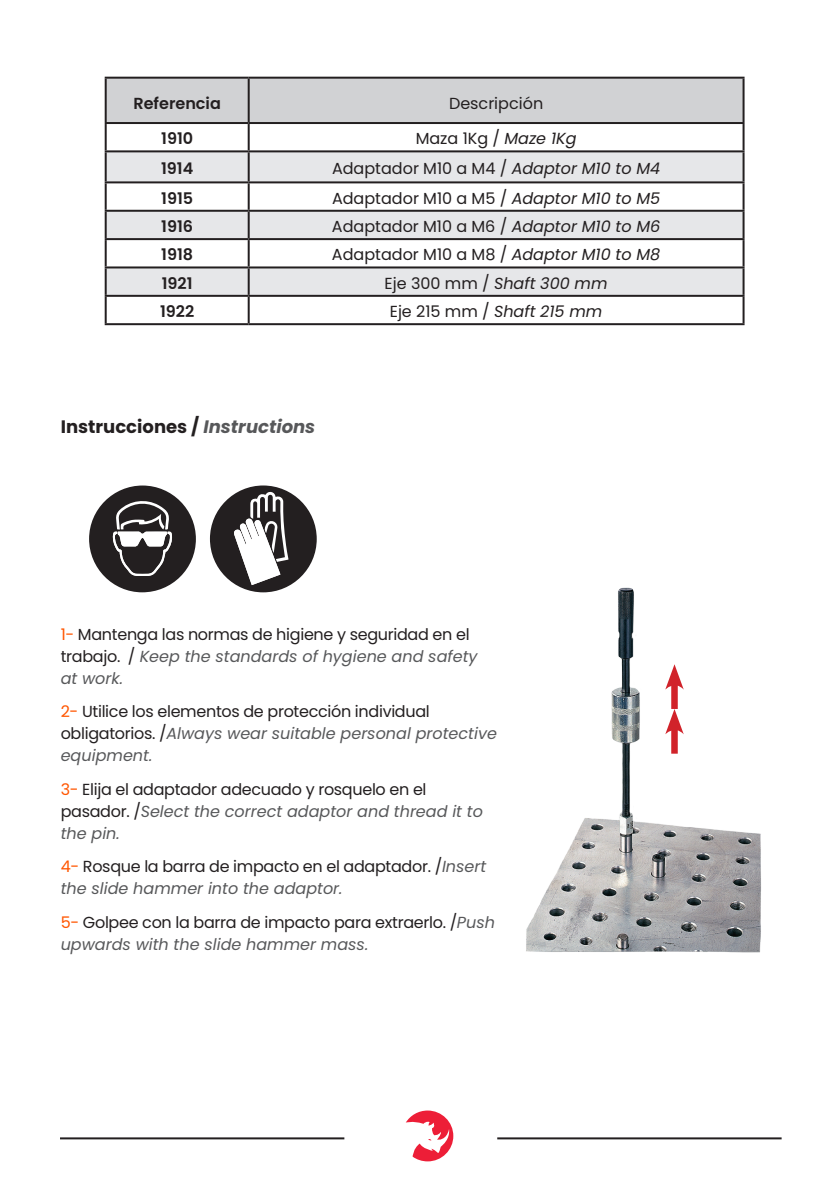
<style>
.page{position:relative;width:840px;height:1191px;background:#fff}
.page>*{position:absolute;margin:0;border:0;box-sizing:border-box;transform-origin:0 0}
.t1{font:700 18px "Poppins";color:#231f20}
.t2{font:16px/22px "Poppins";letter-spacing:-.02em;color:#231f20}
.t3{font:16px "Poppins";color:#231f20}
.t4{font:600 16px "Poppins";color:#231f20}
.t5{font:italic 16px "Poppins";color:#231f20}
.s1{font-style:italic}
.s2{font-style:normal}
.s3{font-style:italic;color:#57585a}
.s4{color:#ff5601}
</style>
<div class="page">
<div style="left:107px;top:79px;width:635px;height:43px;background:#d1d2d4"></div>
<div style="left:107px;top:152px;width:635px;height:29px;background:#e6e7e9"></div>
<svg style="left:107px;top:212px;width:635px;height:83px;fill:#e6e7e9"></svg>
<hr style="left:105px;top:77px;width:143px;height:2px;background:#231f20">
<hr style="left:105px;top:79px;width:2px;height:43px;background:#231f20">
<hr style="left:248px;top:77px;width:496px;height:2px;background:#231f20">
<hr style="left:247px;top:79px;width:2px;height:43px;background:#231f20">
<hr style="left:742px;top:79px;width:2px;height:43px;background:#231f20">
<hr style="left:105px;top:122px;width:143px;height:2px;background:#231f20">
<hr style="left:105px;top:124px;width:2px;height:26px;background:#231f20">
<hr style="left:248px;top:122px;width:496px;height:2px;background:#231f20">
<hr style="left:247px;top:124px;width:2px;height:26px;background:#231f20">
<hr style="left:742px;top:124px;width:2px;height:26px;background:#231f20">
<hr style="left:105px;top:150px;width:143px;height:2px;background:#231f20">
<hr style="left:105px;top:152px;width:2px;height:29px;background:#231f20">
<hr style="left:248px;top:150px;width:496px;height:2px;background:#231f20">
<hr style="left:247px;top:152px;width:2px;height:29px;background:#231f20">
<hr style="left:742px;top:152px;width:2px;height:29px;background:#231f20">
<hr style="left:105px;top:181px;width:143px;height:2px;background:#231f20">
<hr style="left:105px;top:183px;width:2px;height:27px;background:#231f20">
<hr style="left:248px;top:181px;width:496px;height:2px;background:#231f20">
<hr style="left:247px;top:183px;width:2px;height:27px;background:#231f20">
<hr style="left:742px;top:183px;width:2px;height:27px;background:#231f20">
<hr style="left:105px;top:210px;width:143px;height:2px;background:#231f20">
<hr style="left:105px;top:212px;width:2px;height:26px;background:#231f20">
<hr style="left:248px;top:210px;width:496px;height:2px;background:#231f20">
<hr style="left:247px;top:212px;width:2px;height:26px;background:#231f20">
<hr style="left:742px;top:212px;width:2px;height:26px;background:#231f20">
<hr style="left:105px;top:238px;width:143px;height:2px;background:#231f20">
<hr style="left:105px;top:240px;width:2px;height:26px;background:#231f20">
<hr style="left:248px;top:238px;width:496px;height:2px;background:#231f20">
<hr style="left:247px;top:240px;width:2px;height:26px;background:#231f20">
<hr style="left:742px;top:240px;width:2px;height:26px;background:#231f20">
<hr style="left:105px;top:266px;width:143px;height:2px;background:#231f20">
<hr style="left:105px;top:268px;width:2px;height:27px;background:#231f20">
<hr style="left:248px;top:266px;width:496px;height:2px;background:#231f20">
<hr style="left:247px;top:268px;width:2px;height:27px;background:#231f20">
<hr style="left:742px;top:268px;width:2px;height:27px;background:#231f20">
<hr style="left:105px;top:295px;width:143px;height:2px;background:#231f20">
<hr style="left:105px;top:297px;width:2px;height:26px;background:#231f20">
<hr style="left:248px;top:295px;width:496px;height:2px;background:#231f20">
<hr style="left:247px;top:297px;width:2px;height:26px;background:#231f20">
<hr style="left:742px;top:297px;width:2px;height:26px;background:#231f20">
<hr style="left:105px;top:323px;width:143px;height:2px;background:#231f20">
<hr style="left:248px;top:323px;width:496px;height:2px;background:#231f20">
<hr style="left:60px;top:1137px;width:284px;height:2px;background:#231f20">
<hr style="left:497px;top:1137px;width:284px;height:2px;background:#231f20">
<svg style="left:405px;top:1110px;width:48px;height:51px"></svg>
<svg style="left:89px;top:485px;width:107px;height:107px"></svg>
<svg style="left:210px;top:485px;width:106px;height:107px"></svg>
<img style="left:526px;top:587px;width:235px;height:366px">
<svg style="left:670px;top:689px;width:7px;height:20px"></svg>
<svg style="left:665px;top:664px;width:18px;height:25px"></svg>
<svg style="left:670px;top:734px;width:7px;height:19px"></svg>
<svg style="left:665px;top:709px;width:18px;height:25px"></svg>
<p class="t4" style="left:133px;top:94px;width:89px">Referencia</p>
<p class="t3" style="left:449px;top:94px;width:96px">Descripción</p>
<p class="t4" style="left:161px;top:129px;width:33px">1910</p>
<p class="t2" style="left:415px;top:128px;width:162px">Maza 1Kg / <span class="s1">Maze 1Kg</span></p>
<p class="t4" style="left:161px;top:159px;width:34px">1914</p>
<p class="t3" style="left:332px;top:159px;width:329px">Adaptador M10 a M4 / <span class="s1">Adaptor M10 to M4</span></p>
<p class="t4" style="left:161px;top:189px;width:33px">1915</p>
<p class="t3" style="left:332px;top:189px;width:329px">Adaptador M10 a M5 / <span class="s1">Adaptor M10 to M5</span></p>
<p class="t4" style="left:161px;top:217px;width:33px">1916</p>
<p class="t3" style="left:332px;top:217px;width:330px">Adaptador M10 a M6 / <span class="s1">Adaptor M10 to M6</span></p>
<p class="t4" style="left:161px;top:245px;width:33px">1918</p>
<p class="t3" style="left:332px;top:245px;width:329px">Adaptador M10 a M8 / <span class="s1">Adaptor M10 to M8</span></p>
<p class="t4" style="left:162px;top:274px;width:32px">1921</p>
<p class="t5" style="left:384px;top:274px;width:224px"><span class="s2">Eje 300 mm /</span> Shaft 300 mm</p>
<p class="t4" style="left:160px;top:302px;width:36px">1922</p>
<p class="t5" style="left:389px;top:302px;width:214px"><span class="s2">Eje 215 mm /</span> Shaft 215 mm</p>
<p class="t1" style="left:61px;top:416px;width:256px">Instrucciones / <span class="s3">Instructions</span></p>
<p class="t2" style="left:61px;top:623px;width:418px"><span class="s4">1-</span> Mantenga las normas de higiene y seguridad en el trabajo. / <span class="s3">Keep the standards of hygiene and safety at work.</span></p>
<p class="t2" style="left:61px;top:701px;width:437px"><span class="s4">2-</span> Utilice los elementos de protección individual obligatorios. /<span class="s3">Always wear suitable personal protective equipment.</span></p>
<p class="t2" style="left:61px;top:778px;width:423px"><span class="s4">3-</span> Elija el adaptador adecuado y rosquelo en el pasador. /<span class="s3">Select the correct adaptor and thread it to the pin.</span></p>
<p class="t2" style="left:61px;top:855px;width:427px"><span class="s4">4-</span> Rosque la barra de impacto en el adaptador. /<span class="s3">Insert the slide hammer into the adaptor.</span></p>
<p class="t2" style="left:61px;top:911px;width:435px"><span class="s4">5-</span> Golpee con la barra de impacto para extraerlo. /<span class="s3">Push upwards with the slide hammer mass.</span></p>
</div>
